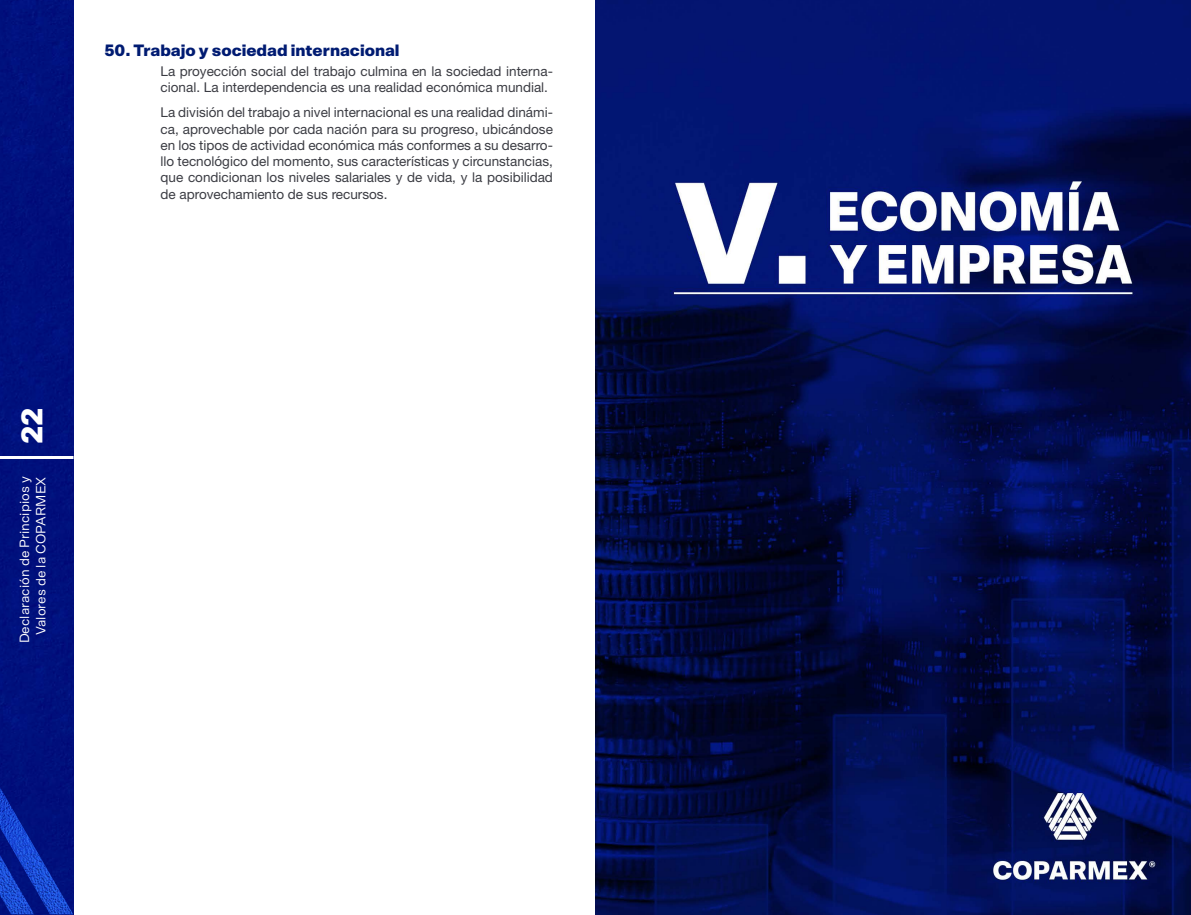
<style>
.page{position:relative;width:1191px;height:915px;background:#fff}
.page>*{position:absolute;margin:0;border:0;box-sizing:border-box;transform-origin:0 0}
.t1{font:900 30px "Scto Grotesk A";color:#fff}
.t2{font:900 16.5px "Scto Grotesk A";color:#001b72}
.t3{font:13.5px/16.2px "Helvetica Neue LT Std";color:#3b3c43}
.t4{font:13.5px/16.2px "Scto Grotesk A";color:#fff;text-align:center}
</style>
<div class="page">
<div style="left:0;top:0;width:73px;height:747px;background:#00107d"></div>
<hr style="left:0;top:456px;width:73px;height:3px;background:#fff">
<img style="left:0;top:747px;width:73px;height:167px">
<img style="left:0;top:814px;width:34px;height:100px">
<img style="left:595px;top:0;width:596px;height:914px">
<p class="t2" style="left:104px;top:40px;width:297px">50. Trabajo y sociedad internacional</p>
<p class="t3" style="left:161px;top:63px;width:394px">La proyección social del trabajo culmina en la sociedad interna&shy;cional. La interdependencia es una realidad económica mundial.</p>
<p class="t3" style="left:161px;top:104px;width:394px;text-align:justify">La división del trabajo a nivel internacional es una realidad dinámi&shy;ca, aprovechable por cada nación para su progreso, ubicándose en los tipos de actividad económica más conformes a su desarro&shy;llo tecnológico del momento, sus características y circunstancias, que condicionan los niveles salariales y de vida, y la posibilidad de aprovechamiento de sus recursos.</p>
<h1 class="t1" style="left:13px;top:443px;width:38px;rotate:-90deg">22</h1>
<p class="t4" style="left:16px;top:643px;width:168px;rotate:-90deg">Declaración de Principios y<br>Valores de la COPARMEX</p>
</div>
